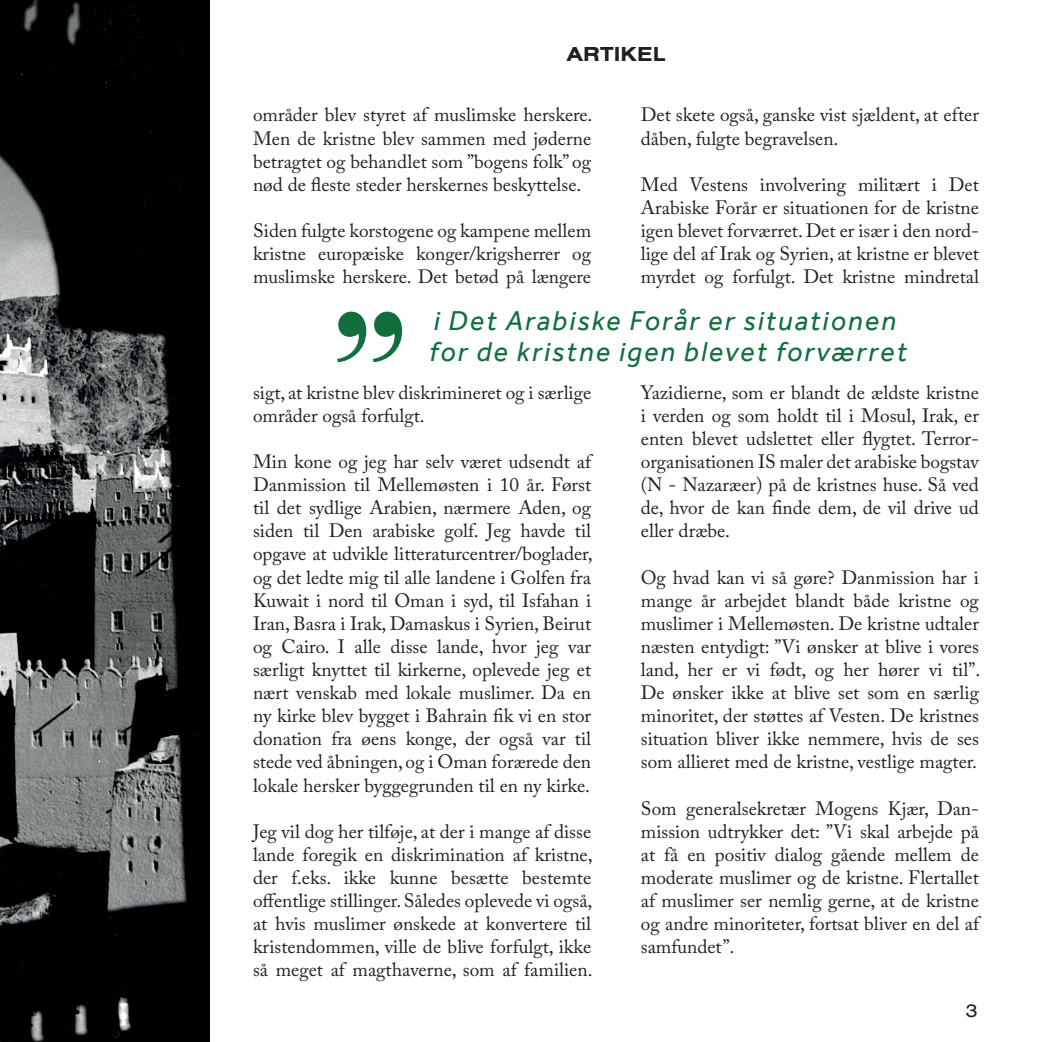
<style>
.page{position:relative;width:1042px;height:1042px;background:#fff}
.page>*{position:absolute;margin:0;border:0;box-sizing:border-box;transform-origin:0 0}
.t1{font:311.5px "Kepler Std Scn Disp";color:#116f3d}
.t2{font:italic 28px "Effra";letter-spacing:.075em;color:#116f3d}
.t3{font:700 21px "Nimbus San Ext";color:#231f20}
.t4{font:19.25px/23.1px "Adobe Caslon Pro";color:#231f20;text-align:justify}
.t5{font:19.25px "Nimbus San Ext";color:#231f20}
</style>
<div class="page">
<img style="left:0;top:0;width:209px;height:1042px">
<p class="t3" style="left:566px;top:42px;width:100px">ARTIKEL</p>
<p class="t4" style="left:253px;top:103px;width:341px">områder blev styret af muslimske herskere.<br>Men de kristne blev sammen med jøderne betragtet og behandlet som ”bogens folk” og nød de fleste steder herskernes beskyttelse.</p>
<p class="t4" style="left:253px;top:219px;width:340px">Siden fulgte korstogene og kampene mellem kristne europæiske konger/krigsherrer og muslimske herskere. Det betød på længere</p>
<p class="t4" style="left:641px;top:103px;width:340px">Det skete også, ganske vist sjældent, at efter dåben, fulgte begravelsen.</p>
<p class="t4" style="left:641px;top:173px;width:340px">Med Vestens involvering militært i Det Arabiske Forår er situationen for de kristne igen blevet forværret. Det er især i den nord&shy;lige del af Irak og Syrien, at kristne er blevet myrdet og forfulgt. Det kristne mindretal</p>
<p class="t1" style="left:409px;top:412px;width:81px;rotate:-180deg">“</p>
<p class="t2" style="left:434px;top:304px;width:464px">i Det Arabiske Forår er situationen</p>
<p class="t2" style="left:429px;top:336px;width:479px">for de kristne igen blevet forværret</p>
<p class="t4" style="left:253px;top:380px;width:340px">sigt, at kristne blev diskrimineret og i særlige områder også forfulgt.</p>
<p class="t4" style="left:253px;top:450px;width:341px">Min kone og jeg har selv været udsendt af Danmission til Mellemøsten i 10 år. Først til det sydlige Arabien, nærmere Aden, og siden til Den arabiske golf. Jeg havde til opgave at udvikle litteraturcentrer/boglader, og det ledte mig til alle landene i Golfen fra Kuwait i nord til Oman i syd, til Isfahan i Iran, Basra i Irak, Damaskus i Syrien, Beirut og Cairo. I alle disse lande, hvor jeg var særligt knyttet til kirkerne, oplevede jeg et nært venskab med lokale muslimer. Da en ny kirke blev bygget i Bahrain fik vi en stor donation fra øens konge, der også var til stede ved åbningen, og i Oman forærede den lokale hersker byggegrunden til en ny kirke.</p>
<p class="t4" style="left:253px;top:819px;width:341px">Jeg vil dog her tilføje, at der i mange af disse lande foregik en diskrimination af kristne, der f.eks. ikke kunne besætte bestemte offentlige stillinger. Således oplevede vi også, at hvis muslimer ønskede at konvertere til kristendommen, ville de blive forfulgt, ikke så meget af magthaverne, som af familien.</p>
<p class="t4" style="left:641px;top:380px;width:340px">Yazidierne, som er blandt de ældste kristne i verden og som holdt til i Mosul, Irak, er enten blevet udslettet eller flygtet. Terror&shy;organisationen IS maler det arabiske bogstav (N - Nazaræer) på de kristnes huse. Så ved de, hvor de kan finde dem, de vil drive ud eller dræbe.</p>
<p class="t4" style="left:641px;top:565px;width:341px">Og hvad kan vi så gøre? Danmission har i mange år arbejdet blandt både kristne og muslimer i Mellemøsten. De kristne udtaler næsten entydigt: ”Vi ønsker at blive i vores land, her er vi født, og her hører vi til”.<br>De ønsker ikke at blive set som en særlig minoritet, der støttes af Vesten. De kristnes situation bliver ikke nemmere, hvis de ses som allieret med de kristne, vestlige magter.</p>
<p class="t4" style="left:641px;top:796px;width:340px">Som generalsekretær Mogens Kjær, Dan&shy;mission udtrykker det: ”Vi skal arbejde på at få en positiv dialog gående mellem de moderate muslimer og de kristne. Flertallet af muslimer ser nemlig gerne, at de kristne og andre minoriteter, fortsat bliver en del af samfundet”.</p>
<p class="t5" style="left:965px;top:999px;width:14px">3</p>
</div>
